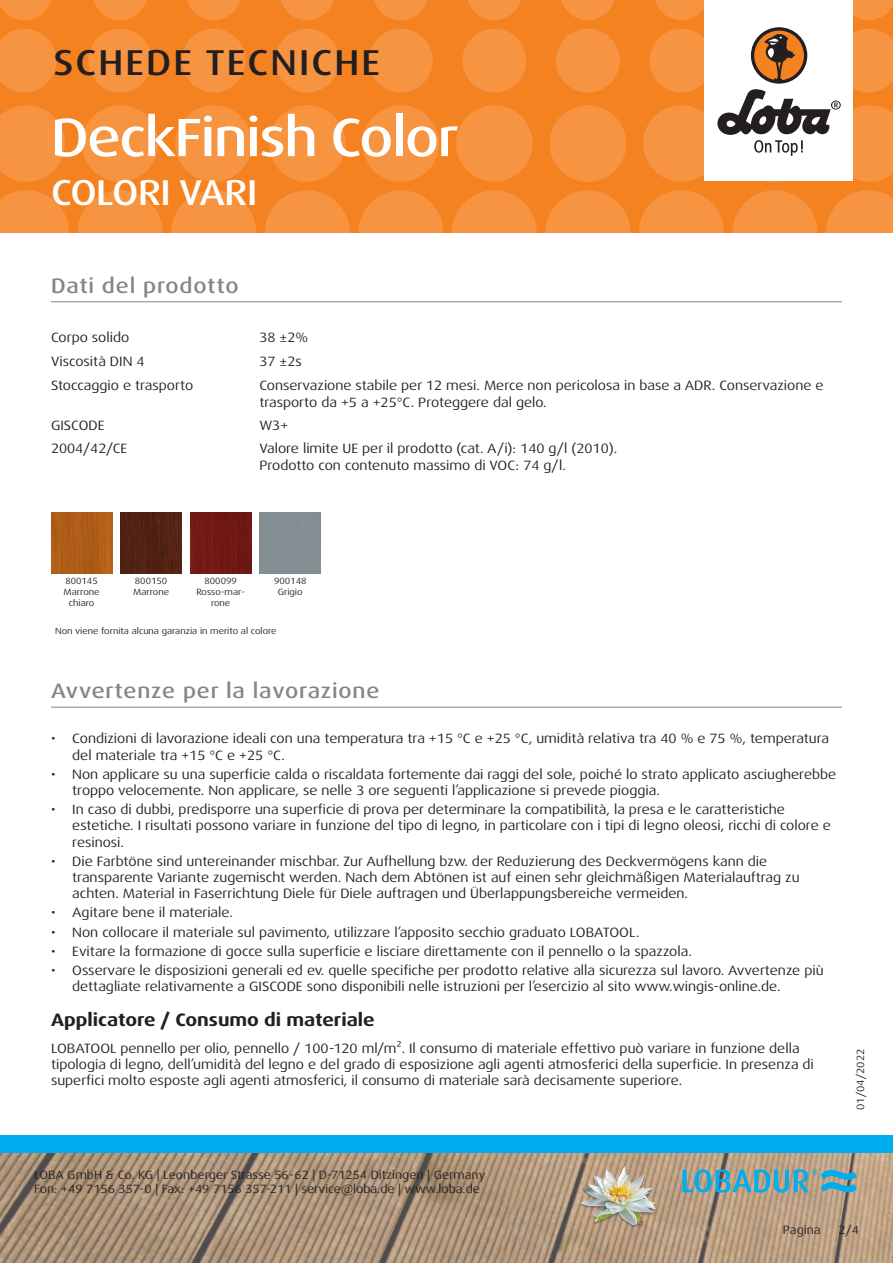
<style>
.page{position:relative;width:893px;height:1263px;background:#fff}
.page>*{position:absolute;margin:0;border:0;box-sizing:border-box;transform-origin:0 0}
.t1{font:500 expanded 54px "Dax Pro";letter-spacing:-.025em;color:#fff}
.t2{font:500 expanded 36px "Dax Pro";letter-spacing:.06em;color:#231f20}
.t3{font:500 expanded 36px "Dax Pro";letter-spacing:-.015em;color:#fff}
.Titel_grau{font:500 expanded 21px "Dax Pro";letter-spacing:.04em;color:#82858b}
.t4{font:700 expanded 18px "Dax Pro";color:#231f20}
.Text{font:expanded 13.5px/16.2px "Dax Pro";color:#231f20}
.t5{font:expanded 12px/14.4px "Dax Pro";color:#231f20}
.t6{font:expanded 10.5px "Dax Pro";color:#231f20}
.Legende{font:expanded 9px/10.8px "Dax Pro";color:#231f20;text-align:center}
.Fussnote{font:expanded 9px "Dax Pro";color:#231f20}
</style>
<div class="page">
<div style="left:0;top:0;width:893px;height:233px;background:#f58220"></div>
<svg style="left:0;top:190px;width:69px;height:43px"></svg>
<svg style="left:78px;top:190px;width:85px;height:85px;fill:#f69441"></svg>
<svg style="left:171px;top:190px;width:85px;height:85px;fill:#f69441"></svg>
<svg style="left:265px;top:190px;width:85px;height:85px;fill:#f69441"></svg>
<svg style="left:358px;top:190px;width:85px;height:85px;fill:#f69441"></svg>
<svg style="left:545px;top:190px;width:85px;height:85px;fill:#f69441"></svg>
<svg style="left:452px;top:190px;width:85px;height:85px;fill:#f69441"></svg>
<svg style="left:732px;top:190px;width:85px;height:85px;fill:#f69441"></svg>
<svg style="left:639px;top:190px;width:85px;height:85px;fill:#f69441"></svg>
<svg style="left:826px;top:190px;width:67px;height:43px"></svg>
<svg style="left:0;top:105px;width:65px;height:77px"></svg>
<svg style="left:82px;top:105px;width:76px;height:77px"></svg>
<svg style="left:175px;top:105px;width:77px;height:77px"></svg>
<svg style="left:269px;top:105px;width:76px;height:77px"></svg>
<svg style="left:456px;top:105px;width:77px;height:77px"></svg>
<svg style="left:362px;top:105px;width:77px;height:77px"></svg>
<svg style="left:550px;top:105px;width:76px;height:77px"></svg>
<svg style="left:0;top:29px;width:56px;height:63px"></svg>
<svg style="left:182px;top:29px;width:64px;height:63px"></svg>
<svg style="left:88px;top:29px;width:64px;height:63px"></svg>
<svg style="left:275px;top:29px;width:64px;height:63px"></svg>
<svg style="left:462px;top:29px;width:64px;height:63px"></svg>
<svg style="left:369px;top:29px;width:64px;height:63px"></svg>
<svg style="left:556px;top:29px;width:64px;height:63px"></svg>
<svg style="left:0;top:0;width:51px;height:20px"></svg>
<svg style="left:187px;top:0;width:53px;height:20px"></svg>
<svg style="left:468px;top:0;width:53px;height:20px"></svg>
<svg style="left:655px;top:0;width:49px;height:20px"></svg>
<svg style="left:93px;top:0;width:54px;height:20px"></svg>
<svg style="left:374px;top:0;width:54px;height:20px"></svg>
<svg style="left:281px;top:0;width:53px;height:20px"></svg>
<svg style="left:561px;top:0;width:54px;height:20px"></svg>
<svg style="left:853px;top:0;width:40px;height:20px"></svg>
<img style="left:0;top:1152px;width:893px;height:111px">
<div style="left:0;top:1135px;width:893px;height:17px;background:#00aeef"></div>
<div style="left:704px;top:0;width:149px;height:181px;background:#fff"></div>
<svg style="left:643px;top:29px;width:250px;height:153px"></svg>
<img style="left:51px;top:512px;width:61px;height:61px">
<img style="left:121px;top:512px;width:61px;height:61px">
<img style="left:190px;top:512px;width:61px;height:61px">
<img style="left:578px;top:1161px;width:82px;height:81px">
<svg style="left:682px;top:1169px;width:175px;height:24px;background:#6ca4af"></svg>
<hr style="left:51px;top:707px;width:791px;height:1px;background:#82858b">
<hr style="left:51px;top:301px;width:791px;height:1px;background:#82858b">
<h2 class="t2" style="left:53px;top:40px;width:328px">SCHEDE TECNICHE</h2>
<p class="t1" style="left:51px;top:103px;width:409px">DeckFinish Color</p>
<h2 class="t3" style="left:51px;top:169px;width:208px">COLORI VARI</h2>
<p class="Titel_grau" style="left:51px;top:272px;width:189px">Dati del prodotto</p>
<p class="Text" style="left:51px;top:330px;width:80px">Corpo solido</p>
<p class="Text" style="left:259px;top:330px;width:50px">38 ±2%</p>
<p class="Text" style="left:51px;top:353px;width:95px">Viscosità DIN 4</p>
<p class="Text" style="left:259px;top:353px;width:44px">37 ±2s</p>
<p class="Text" style="left:51px;top:378px;width:144px">Stoccaggio e trasporto</p>
<p class="Text" style="left:259px;top:378px;width:566px">Conservazione stabile per 12 mesi. Merce non pericolosa in base a ADR. Conservazione e trasporto da +5 a +25°C. Proteggere dal gelo.</p>
<p class="Text" style="left:51px;top:417px;width:55px">GISCODE</p>
<p class="Text" style="left:259px;top:417px;width:30px">W3+</p>
<p class="Text" style="left:51px;top:441px;width:78px">2004/42/CE</p>
<p class="Text" style="left:259px;top:441px;width:359px">Valore limite UE per il prodotto (cat. A/i): 140 g/l (2010).</p>
<p class="Text" style="left:259px;top:457px;width:308px">Prodotto con contenuto massimo di VOC: 74 g/l.</p>
<p class="Legende" style="left:274px;top:576px;width:34px">900148</p>
<p class="Legende" style="left:278px;top:587px;width:26px">Grigio</p>
<p class="Fussnote" style="left:55px;top:626px;width:223px">Non viene fornita alcuna garanzia in merito al colore</p>
<p class="Legende" style="left:65px;top:576px;width:34px">800145</p>
<p class="Legende" style="left:64px;top:587px;width:37px">Marrone chiaro</p>
<p class="Legende" style="left:135px;top:576px;width:34px">800150</p>
<p class="Legende" style="left:133px;top:587px;width:37px">Marrone</p>
<p class="Legende" style="left:204px;top:576px;width:34px">800099</p>
<p class="Legende" style="left:196px;top:587px;width:50px">Rosso-mar&shy;rone</p>
<p class="Titel_grau" style="left:51px;top:678px;width:330px">Avvertenze per la lavorazione</p>
<p class="Text" style="left:72px;top:731px;width:758px;text-indent:-21px">• Condizioni di lavorazione ideali con una temperatura tra +15 °C e +25 °C, umidità relativa tra 40 % e 75 %, temperatura del materiale tra +15 °C e +25 °C.</p>
<p class="Text" style="left:72px;top:766px;width:765px;text-indent:-21px">• Non applicare su una superficie calda o riscaldata fortemente dai raggi del sole, poiché lo strato applicato asciugherebbe troppo velocemente. Non applicare, se nelle 3 ore seguenti l’applicazione si prevede pioggia.</p>
<p class="Text" style="left:72px;top:801px;width:760px;text-indent:-21px">• In caso di dubbi, predisporre una superficie di prova per determinare la compatibilità, la presa e le caratteristiche estetiche. I risultati possono variare in funzione del tipo di legno, in particolare con i tipi di legno oleosi, ricchi di colore e resinosi.</p>
<p class="Text" style="left:72px;top:853px;width:729px;text-indent:-21px">• Die Farbtöne sind untereinander mischbar. Zur Aufhellung bzw. der Reduzierung des Deckvermögens kann die transparente Variante zugemischt werden. Nach dem Abtönen ist auf einen sehr gleichmäßigen Materialauftrag zu achten. Material in Faserrichtung Diele für Diele auftragen und Überlappungsbereiche vermeiden.</p>
<p class="Text" style="left:51px;top:905px;width:183px">• Agitare bene il materiale.</p>
<p class="Text" style="left:51px;top:924px;width:590px">• Non collocare il materiale sul pavimento, utilizzare l’apposito secchio graduato LOBATOOL.</p>
<p class="Text" style="left:51px;top:943px;width:642px">• Evitare la formazione di gocce sulla superficie e lisciare direttamente con il pennello o la spazzola.</p>
<p class="Text" style="left:72px;top:962px;width:753px;text-indent:-21px">• Osservare le disposizioni generali ed ev. quelle specifiche per prodotto relative alla sicurezza sul lavoro. Avvertenze più dettagliate relativamente a GISCODE sono disponibili nelle istruzioni per l’esercizio al sito www.wingis-online.de.</p>
<p class="t4" style="left:51px;top:1009px;width:325px">Applicatore / Consumo di materiale</p>
<p class="Text" style="left:51px;top:1040px;width:764px">LOBATOOL pennello per olio, pennello / 100-120 ml/m². Il consumo di materiale effettivo può variare in funzione della tipologia di legno, dell’umidità del legno e del grado di esposizione agli agenti atmosferici della superficie. In presenza di superfici molto esposte agli agenti atmosferici, il consumo di materiale sarà decisamente superiore.</p>
<p class="t6" style="left:854px;top:1110px;width:63px;rotate:-90deg">01/04/2022</p>
<p class="t5" style="left:34px;top:1167px;width:453px">LOBA GmbH &amp; Co. KG | Leonberger Strasse 56-62 | D-71254 Ditzingen | Germany<br>Fon: +49 7156 357-0 | Fax: +49 7156 357-211 | service@loba.de | www.loba.de</p>
<p class="t5" style="left:783px;top:1223px;width:39px">Pagina</p>
<p class="t5" style="left:838px;top:1223px;width:22px">2/4</p>
</div>
